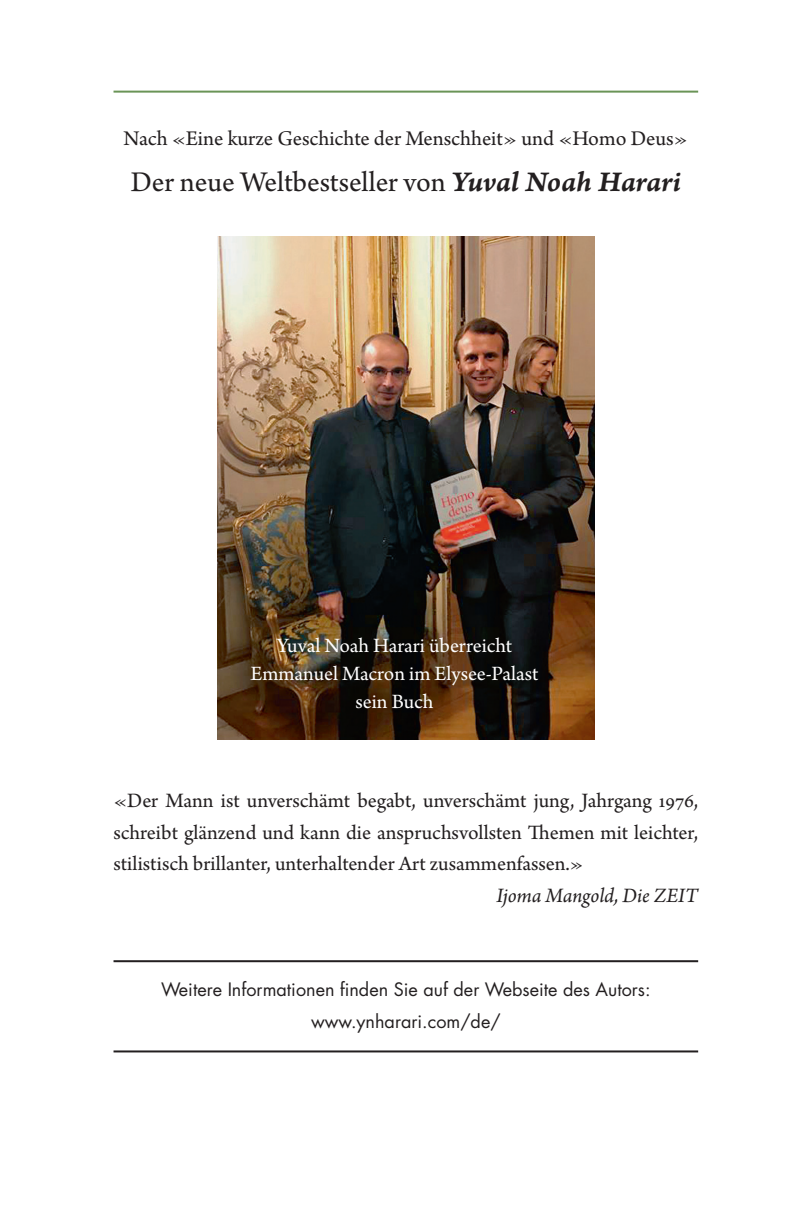
<style>
.page{position:relative;width:789px;height:1231px;background:#fff}
.page>*{position:absolute;margin:0;border:0;box-sizing:border-box;transform-origin:0 0}
.t1{font:30px "Arno Pro";letter-spacing:-.005em;color:#231f20}
.t2{font:22px "Arno Pro";color:#231f20}
.t3{font:21.6px/31.4px "Arno Pro";color:#231f20;text-align:justify}
.t4{font:italic 21.6px "Arno Pro";letter-spacing:-.005em;color:#231f20}
.t5{font:21.4px/28px "Arno Pro";letter-spacing:-.005em;color:#fff;text-align:center}
.t6{font:18px/31.6px "Futura Std";color:#231f20;text-align:center}
.s1{font-family:"Arno Pro Smbd Italic Caption"}
</style>
<div class="page">
<hr style="left:113px;top:91px;width:584px;height:2px;background:#6a9457">
<hr style="left:113px;top:960px;width:584px;height:2px;background:#231f20">
<hr style="left:113px;top:1050px;width:584px;height:2px;background:#231f20">
<img style="left:217px;top:237px;width:377px;height:502px">
<p class="t2" style="left:124px;top:126px;width:565px">Nach «Eine kurze Geschichte der Menschheit» und «Homo Deus»</p>
<h1 class="t1" style="left:131px;top:165px;width:551px">Der neue Weltbestseller von <span class="s1">Yuval Noah Harari</span></h1>
<p class="t5" style="left:250px;top:633px;width:289px">Yuval Noah Harari überreicht<br>Emmanuel Macron im Elysee-Palast sein Buch</p>
<p class="t3" style="left:113px;top:786px;width:585px">«Der Mann ist unverschämt begabt, unverschämt jung, Jahrgang 1976, schreibt glänzend und kann die anspruchsvollsten Themen mit leichter, stilistisch brillanter, unterhaltender Art zusammenfassen.»</p>
<p class="t4" style="left:496px;top:882px;width:203px">Ijoma Mangold, Die ZEIT</p>
<p class="t6" style="left:161px;top:973px;width:490px">Weitere Informationen finden Sie auf der Webseite des Autors: www.ynharari.com/de/</p>
</div>
